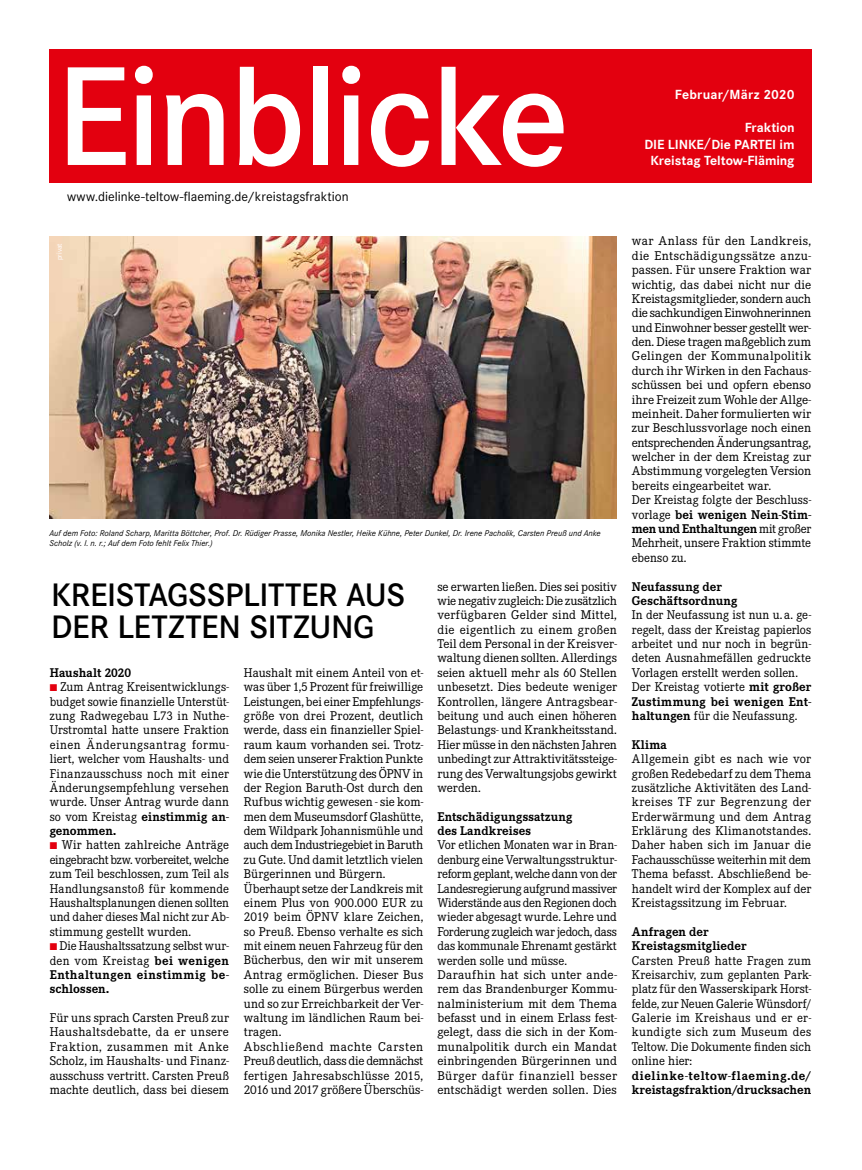
<style>
.page{position:relative;width:862px;height:1170px;background:#fff}
.page>*{position:absolute;margin:0;border:0;box-sizing:border-box;transform-origin:0 0}
.t1{font:600 146.25px "Corporate S";letter-spacing:-.025em;color:#fff}
.t2{font:600 33.75px/32.5px "Corporate S";letter-spacing:-.01em;color:#000}
.t3{font:700 13.75px/16.5px "Corporate S";letter-spacing:-.005em;color:#fff;text-align:right}
.t4{font:13.75px "Corporate S";color:#000}
.t5{font:700 13.75px "Corporate S";letter-spacing:.015em;color:#fff}
.t6{font:13.12px/14.4px "Corporate E";color:#000;text-align:justify}
.t7{font:700 13.12px/14.4px "Corporate E";letter-spacing:.015em;color:#000}
.t8{font:italic 8.75px/10.5px "Corporate S";color:#000}
.t9{font:7.5px "Corporate S";color:#fff}
.s1{color:#e3000f}
.s2{font-weight:700}
.s3{font-weight:400}
</style>
<div class="page">
<div style="left:50px;top:50px;width:761px;height:133px;background:#e3000f"></div>
<img style="left:50px;top:236px;width:566px;height:282px">
<h1 class="t1" style="left:56px;top:34px;width:514px">Einblicke</h1>
<p class="t4" style="left:67px;top:189px;width:283px">www.dielinke-teltow-flaeming.de/kreistagsfraktion</p>
<p class="t9" style="left:55px;top:260px;width:19px;rotate:-90deg">privat</p>
<p class="t8" style="left:50px;top:527px;width:552px">Auf dem Foto: Roland Scharp, Maritta Böttcher, Prof. Dr. Rüdiger Prasse, Monika Nestler, Heike Kühne, Peter Dunkel, Dr. Irene Pacholik, Carsten Preuß und Anke<br>Scholz (v. l. n. r.; Auf dem Foto fehlt Felix Thier.)</p>
<h2 class="t2" style="left:51px;top:578px;width:355px">KREISTAGSSPLITTER AUS<br>DER LETZTEN SITZUNG</h2>
<p class="t7" style="left:50px;top:665px;width:83px">Haushalt 2020</p>
<p class="t6" style="left:50px;top:680px;width:181px"><span class="s1">■</span> Zum Antrag Kreisentwicklungs&shy;budget sowie finanzielle Unterstüt&shy;zung Radwegebau L73 in Nuthe-Urstromtal hatte unsere Fraktion einen Änderungsantrag formu&shy;liert, welcher vom Haushalts- und Finanzausschuss noch mit einer Änderungsempfehlung versehen wurde. Unser Antrag wurde dann so vom Kreistag <span class="s2">einstimmig an&shy;genommen.</span></p>
<p class="t6" style="left:50px;top:838px;width:181px"><span class="s1">■</span> Wir hatten zahlreiche Anträge eingebracht bzw. vorbereitet, welche zum Teil beschlossen, zum Teil als Handlungsanstoß für kommende Haushaltsplanungen dienen sollten und daher dieses Mal nicht zur Ab&shy;stimmung gestellt wurden.</p>
<p class="t7" style="left:50px;top:938px;width:181px;text-align:justify"><span class="s1">■</span> <span class="s3">Die Haushaltssatzung selbst wur&shy;den vom Kreistag</span> bei wenigen Enthaltungen einstimmig be&shy;schlossen.</p>
<p class="t6" style="left:50px;top:1010px;width:181px">Für uns sprach Carsten Preuß zur Haushaltsdebatte, da er unsere Fraktion, zusammen mit Anke Scholz, im Haushalts- und Finanz&shy;ausschuss vertritt. Carsten Preuß machte deutlich, dass bei diesem</p>
<p class="t6" style="left:244px;top:665px;width:181px;text-align:left">Haushalt mit einem Anteil von et&shy;was über 1,5 Prozent für freiwillige<br>Leistungen, bei einer Empfehlungs&shy;größe von drei Prozent, deutlich werde, dass ein finanzieller Spiel&shy;raum kaum vorhanden sei. Trotz&shy;dem seien unserer Fraktion Punkte wie die Unterstützung des ÖPNV in der Region Baruth-Ost durch den<br>Rufbus wichtig gewesen - sie kom&shy;men dem Museumsdorf Glashütte, dem Wildpark Johannismühle und auch dem Industriegebiet in Baruth zu Gute. Und damit letztlich vielen<br>Bürgerinnen und Bürgern.<br>Überhaupt setze der Landkreis mit einem Plus von 900.000 EUR zu<br>2019 beim ÖPNV klare Zeichen, so Preuß. Ebenso verhalte es sich mit einem neuen Fahrzeug für den<br>Bücherbus, den wir mit unserem<br>Antrag ermöglichen. Dieser Bus solle zu einem Bürgerbus werden und so zur Erreichbarkeit der Ver&shy;waltung im ländlichen Raum bei&shy;tragen.<br>Abschließend machte Carsten<br>Preuß deutlich, dass die demnächst fertigen Jahresabschlüsse 2015,<br>2016 und 2017 größere Überschüs-</p>
<p class="t6" style="left:437px;top:579px;width:181px">se erwarten ließen. Dies sei positiv wie negativ zugleich: Die zusätzlich verfügbaren Gelder sind Mittel, die eigentlich zu einem großen Teil dem Personal in der Kreisver&shy;waltung dienen sollten. Allerdings seien aktuell mehr als 60 Stellen unbesetzt. Dies bedeute weniger Kontrollen, längere Antragsbear&shy;beitung und auch einen höheren Belastungs- und Krankheitsstand.<br>Hier müsse in den nächsten Jahren unbedingt zur Attraktivitätssteige&shy;rung des Verwaltungsjobs gewirkt werden.</p>
<p class="t7" style="left:437px;top:809px;width:136px">Entschädigungssatzung des Landkreises</p>
<p class="t6" style="left:437px;top:838px;width:181px;text-align:left">Vor etlichen Monaten war in Bran&shy;denburg eine Verwaltungsstruktur&shy;reform geplant, welche dann von der<br>Landesregierung aufgrund massiver<br>Widerstände aus den Regionen doch wieder abgesagt wurde. Lehre und<br>Forderung zugleich war jedoch, dass das kommunale Ehrenamt gestärkt werden solle und müsse.<br>Daraufhin hat sich unter ande&shy;rem das Brandenburger Kommu&shy;nalministerium mit dem Thema befasst und in einem Erlass fest&shy;gelegt, dass die sich in der Kom&shy;munalpolitik durch ein Mandat einbringenden Bürgerinnen und<br>Bürger dafür finanziell besser entschädigt werden sollen. Dies</p>
<p class="t5" style="left:674px;top:86px;width:121px">Februar/März 2020</p>
<p class="t3" style="left:644px;top:120px;width:151px">Fraktion<br>DIE LINKE/Die PARTEI im<br>Kreistag Teltow-Fläming</p>
<p class="t6" style="left:631px;top:234px;width:181px;text-align:left">war Anlass für den Landkreis, die Entschädigungssätze anzu&shy;passen. Für unsere Fraktion war wichtig, das dabei nicht nur die<br>Kreistagsmitglieder, sondern auch die sachkundigen Einwohnerinnen und Einwohner besser gestellt wer&shy;den. Diese tragen maßgeblich zum<br>Gelingen der Kommunalpolitik durch ihr Wirken in den Fachaus&shy;schüssen bei und opfern ebenso ihre Freizeit zum Wohle der Allge&shy;meinheit. Daher formulierten wir zur Beschlussvorlage noch einen entsprechenden Änderungsantrag, welcher in der dem Kreistag zur<br>Abstimmung vorgelegten Version bereits eingearbeitet war.<br>Der Kreistag folgte der Beschluss&shy;vorlage <span class="s2">bei wenigen Nein-Stim&shy;men und Enthaltungen</span> mit großer<br>Mehrheit, unsere Fraktion stimmte ebenso zu.</p>
<p class="t7" style="left:631px;top:579px;width:107px">Neufassung der<br>Geschäftsordnung</p>
<p class="t6" style="left:631px;top:608px;width:181px;text-align:left">In der Neufassung ist nun u. a. ge&shy;regelt, dass der Kreistag papierlos arbeitet und nur noch in begrün&shy;deten Ausnahmefällen gedruckte<br>Vorlagen erstellt werden sollen.<br>Der Kreistag votierte <span class="s2">mit großer<br>Zustimmung bei wenigen Ent&shy;haltungen</span> für die Neufassung.</p>
<p class="t7" style="left:631px;top:737px;width:37px">Klima</p>
<p class="t6" style="left:631px;top:751px;width:181px">Allgemein gibt es nach wie vor großen Redebedarf zu dem Thema zusätzliche Aktivitäten des Land&shy;kreises TF zur Begrenzung der Erderwärmung und dem Antrag Erklärung des Klimanotstandes.<br>Daher haben sich im Januar die Fachausschüsse weiterhin mit dem Thema befasst. Abschließend be&shy;handelt wird der Komplex auf der Kreistagssitzung im Februar.</p>
<p class="t7" style="left:631px;top:924px;width:116px">Anfragen der<br>Kreistagsmitglieder</p>
<p class="t6" style="left:631px;top:953px;width:181px">Carsten Preuß hatte Fragen zum Kreisarchiv, zum geplanten Park&shy;platz für den Wasserskipark Horst&shy;felde, zur Neuen Galerie Wünsdorf/ Galerie im Kreishaus und er er&shy;kundigte sich zum Museum des Teltow. Die Dokumente finden sich online hier:</p>
<p class="t7" style="left:631px;top:1068px;width:181px">dielinke-teltow-flaeming.de/ kreistagsfraktion/drucksachen</p>
</div>
